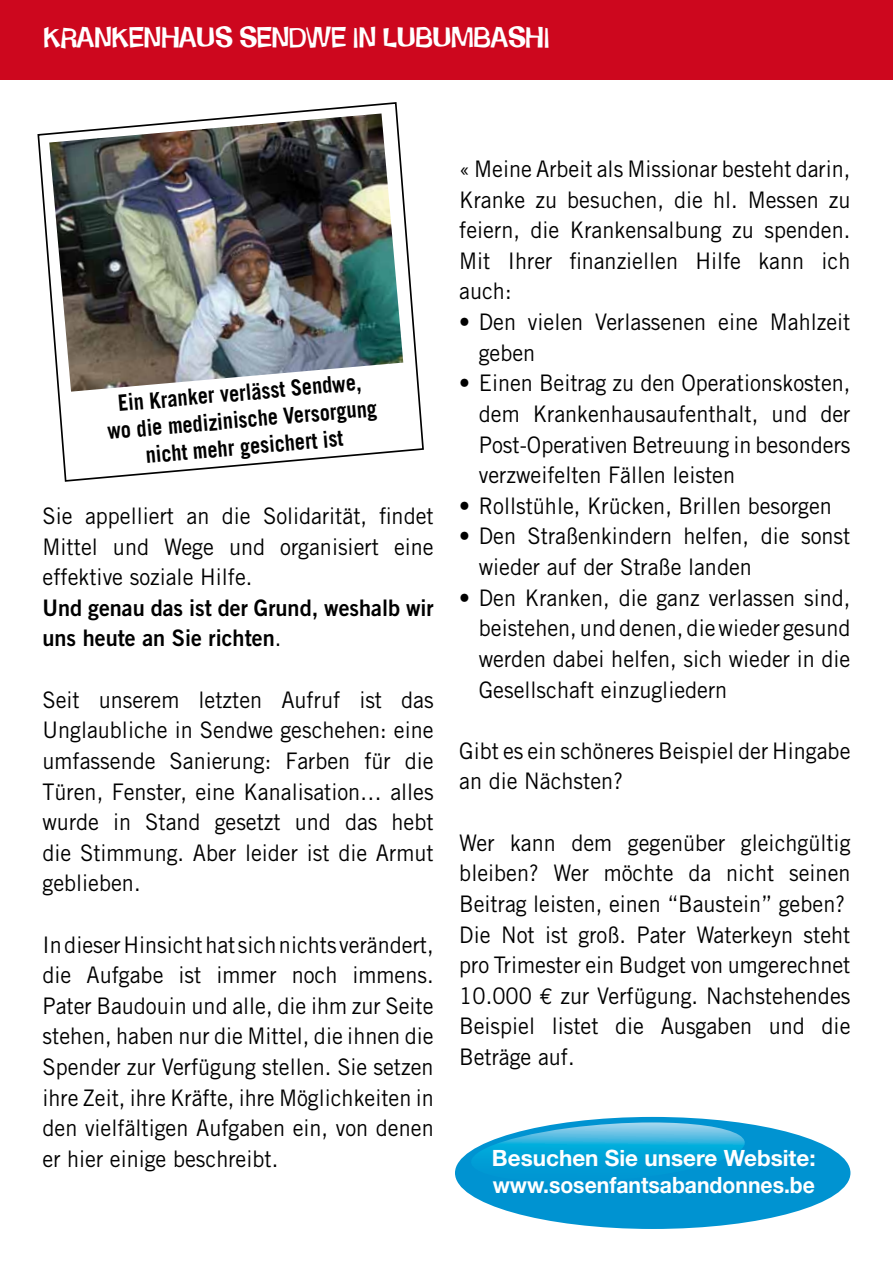
<style>
.page{position:relative;width:893px;height:1263px;background:#fff}
.page>*{position:absolute;margin:0;border:0;box-sizing:border-box;transform-origin:0 0}
.t1{font:27px "Schmelvetica";color:#fff}
.t2{font:22.8px/30.6px "Trade Gothic";color:#000;text-align:justify;scale:.95 1}
.t3{font:22.8px/30.6px "Trade Gothic Bold Two";color:#000;scale:.95 1}
.t4{font:700 22.5px/27px "Trade Gothic";color:#000;text-align:center;scale:.9 1}
.t5{font:700 22.5px/26.2px "Helvetica Neue";color:#fff}
.s1{font-family:"Trade Gothic"}
.s2{font-family:"Euro Mono"}
</style>
<div class="page">
<div style="left:0;top:0;width:893px;height:80px;background:#cd071e"></div>
<svg style="left:37px;top:102px;width:387px;height:380px"></svg>
<img style="left:49px;top:113px;width:354px;height:279px">
<div style="left:455px;top:1117px;width:395px;height:112px;background:#0093d1;border-radius:50%"></div>
<svg style="left:455px;top:1122px;width:305px;height:64px"></svg>
<p class="t1" style="left:44px;top:18px;width:507px">KRANKENHAUS SENDWE IN LUBUMBASHI</p>
<p class="t4" style="left:104px;top:391px;width:302px;rotate:-5deg">Ein Krankerverlässt Sendwe, wo die medizinische Versorgung nicht mehrgesichert ist</p>
<p class="t2" style="left:43px;top:500px;width:413px">Sie appelliert an die Solidarität, findet Mittel und Wege und organisiert eine effektive soziale Hilfe.</p>
<p class="t3" style="left:43px;top:592px;width:413px">Und genau das ist der Grund, weshalb wir uns heute an Sie richten<span class="s1">.</span></p>
<p class="t2" style="left:43px;top:684px;width:413px">Seit unserem letzten Aufruf ist das Unglaubliche in Sendwe geschehen: eine umfassende Sanierung: Farben für die Türen, Fenster, eine Kanalisation… alles wurde in Stand gesetzt und das hebt die Stimmung. Aber leider ist die Armut geblieben.</p>
<p class="t2" style="left:43px;top:929px;width:413px">In dieser Hinsicht hat sich nichts verändert, die Aufgabe ist immer noch immens.<br>Pater Baudouin und alle, die ihm zur Seite stehen, haben nur die Mittel, die ihnen die Spender zur Verfügung stellen. Sie setzen ihre Zeit, ihre Kräfte, ihre Möglichkeiten in den vielfältigen Aufgaben ein, von denen er hier einige beschreibt.</p>
<p class="t2" style="left:459px;top:153px;width:413px">« Meine Arbeit als Missionar besteht darin, Kranke zu besuchen, die hl. Messen zu feiern, die Krankensalbung zu spenden.<br>Mit Ihrer finanziellen Hilfe kann ich auch:</p>
<p class="t2" style="left:479px;top:306px;width:393px;text-indent:-20px">• Den vielen Verlassenen eine Mahlzeit geben</p>
<p class="t2" style="left:479px;top:368px;width:393px;text-indent:-20px">• Einen Beitrag zu den Operationskosten, dem Krankenhausaufenthalt, und der Post-Operativen Betreuung in besonders verzweifelten Fällen leisten</p>
<p class="t2" style="left:459px;top:490px;width:394px">• Rollstühle, Krücken, Brillen besorgen</p>
<p class="t2" style="left:479px;top:521px;width:393px;text-indent:-19px">• Den Straßenkindern helfen, die sonst wieder auf der Straße landen</p>
<p class="t2" style="left:479px;top:582px;width:393px;text-indent:-20px">• Den Kranken, die ganz verlassen sind, beistehen, und denen, die wieder gesund werden dabei helfen, sich wieder in die Gesellschaft einzugliedern</p>
<p class="t2" style="left:459px;top:735px;width:413px">Gibt es ein schöneres Beispiel der Hingabe an die Nächsten?</p>
<p class="t2" style="left:459px;top:827px;width:413px;text-align:left">Wer kann dem gegenüber gleichgültig bleiben? Wer möchte da nicht seinen Beitrag leisten, einen “Baustein” geben?<br>Die Not ist groß. Pater Waterkeyn steht pro Trimester ein Budget von umgerechnet 10.000 <span class="s2">€</span> zur Verfügung. Nachstehendes Beispiel listet die Ausgaben und die Beträge auf.</p>
<p class="t5" style="left:492px;top:1145px;width:325px">Besuchen Sie unsere Website: www.sosenfantsabandonnes.be</p>
</div>
